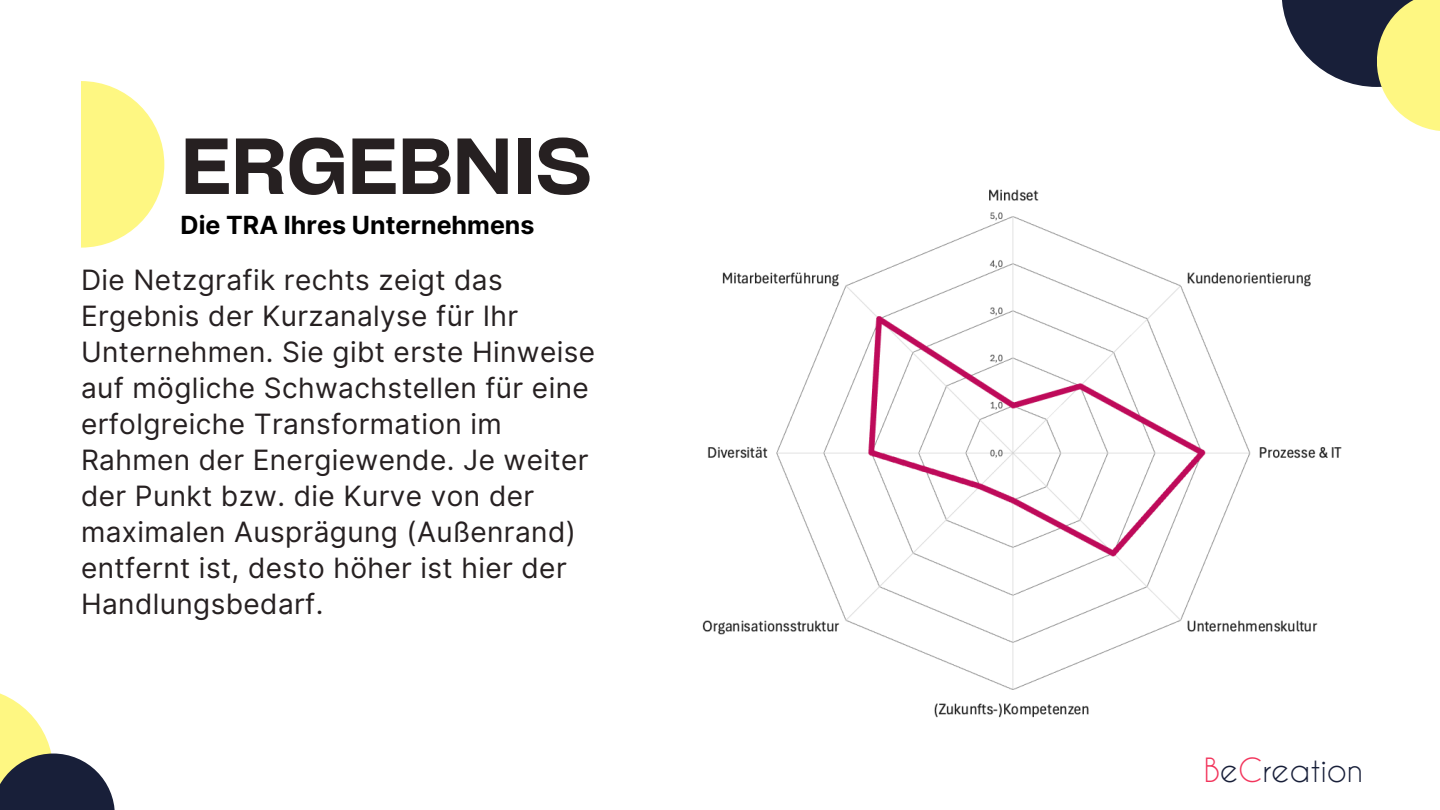
<style>
.page{position:relative;width:1440px;height:810px;background:#fff}
.page>*{position:absolute;margin:0;border:0;box-sizing:border-box;transform-origin:0 0}
.t1{font:76px "Cy Grotesk Key Demi";color:#262021}
.t2{font:31.3px "Caviar Dreams";color:#181f39}
.t3{font:28px/36px "Inter";letter-spacing:.015em;color:#262021}
.t4{font:700 25px "Inter";color:#000}
.s1{color:#f2345b}
</style>
<div class="page">
<svg style="left:0;top:693px;width:53px;height:61px;fill:#fef782"></svg>
<svg style="left:1282px;top:0;width:95px;height:87px;fill:#181f39"></svg>
<svg style="left:0;top:754px;width:115px;height:56px;background:#444956"></svg>
<svg style="left:1377px;top:0;width:63px;height:131px;background:#ebe68a"></svg>
<svg style="left:81px;top:81px;width:83px;height:167px"></svg>
<img style="left:702px;top:189px;width:640px;height:529px">
<h1 class="t1" style="left:181px;top:118px;width:413px">ERGEBNIS</h1>
<h3 class="t4" style="left:181px;top:210px;width:355px">Die TRA Ihres Unternehmens</h3>
<p class="t3" style="left:81px;top:262px;width:516px">Die Netzgrafik rechts zeigt das Ergebnis der Kurzanalyse für Ihr Unternehmen. Sie gibt erste Hinweise auf mögliche Schwachstellen für eine erfolgreiche Transformation im Rahmen der Energiewende. Je weiter der Punkt bzw. die Kurve von der maximalen Ausprägung (Außenrand) entfernt ist, desto höher ist hier der Handlungsbedarf.</p>
<p class="t2" style="left:1204px;top:751px;width:161px"><span class="s1">B</span>e<span class="s1">C</span>reation</p>
</div>
